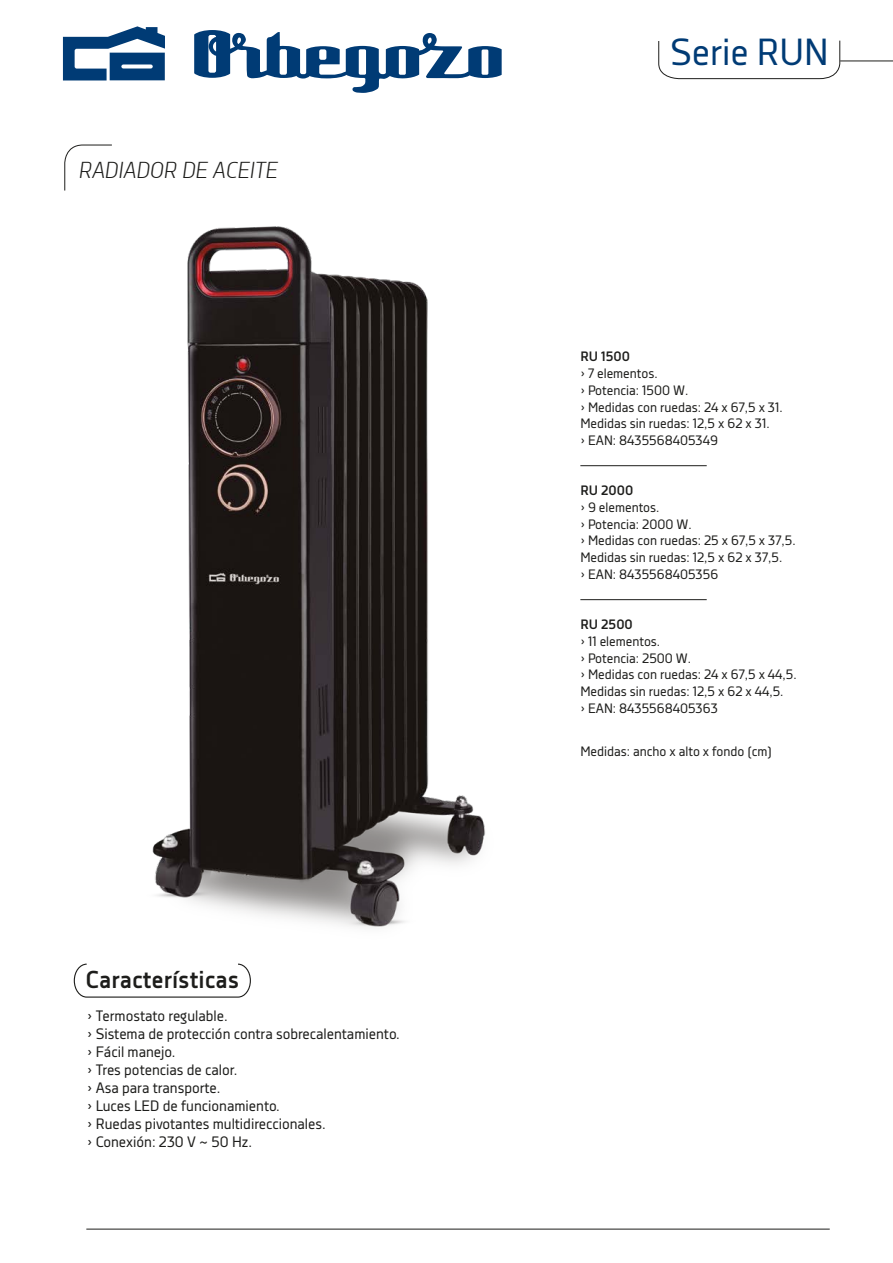
<style>
.page{position:relative;width:893px;height:1263px;background:#fff}
.page>*{position:absolute;margin:0;border:0;box-sizing:border-box;transform-origin:0 0}
.t1{font:37.5px "Decima Nova";color:#003b75}
.t2{font:700 24.3px "Decima Nova";color:#1d1d1b}
.t3{font:italic 300 22.5px "Decima Nova";color:#1d1d1b}
.t4{font:15px/18px "Decima Nova";color:#1d1d1b}
.t5{font:13.5px/17px "Decima Nova";color:#1d1d1b}
.t6{font:700 13.5px "Decima Nova";color:#1d1d1b}
</style>
<div class="page">
<hr style="left:86px;top:1229px;width:744px;height:1px;background:#1d1d1b">
<hr style="left:840px;top:61px;width:53px;height:1px;background:#1d1d1b">
<svg style="left:658px;top:40px;width:182px;height:39px"></svg>
<svg style="left:64px;top:144px;width:48px;height:47px"></svg>
<svg style="left:63px;top:26px;width:439px;height:67px"></svg>
<svg style="left:74px;top:963px;width:177px;height:35px"></svg>
<hr style="left:580px;top:465px;width:127px;height:1px;background:#1d1d1b">
<hr style="left:580px;top:599px;width:127px;height:1px;background:#1d1d1b">
<img style="left:152px;top:226px;width:334px;height:702px">
<h3 class="t3" style="left:79px;top:157px;width:201px">RADIADOR DE ACEITE</h3>
<h2 class="t2" style="left:86px;top:966px;width:155px">Características</h2>
<p class="t4" style="left:87px;top:1006px;width:314px">› Termostato regulable.<br>› Sistema de protección contra sobrecalentamiento. › Fácil manejo.<br>› Tres potencias de calor.<br>› Asa para transporte.<br>› Luces LED de funcionamiento.<br>› Ruedas pivotantes multidireccionales.<br>› Conexión: 230 V ~ 50 Hz.</p>
<h1 class="t1" style="left:670px;top:31px;width:160px">Serie RUN</h1>
<p class="t6" style="left:580px;top:348px;width:51px">RU 1500</p>
<p class="t5" style="left:580px;top:364px;width:204px">› 7 elementos.<br>› Potencia: 1500 W.<br>› Medidas con ruedas: 24 x 67,5 x 31.<br>Medidas sin ruedas: 12,5 x 62 x 31.<br>› EAN: 8435568405349</p>
<p class="t6" style="left:580px;top:482px;width:54px">RU 2000</p>
<p class="t5" style="left:580px;top:498px;width:217px">› 9 elementos.<br>› Potencia: 2000 W.<br>› Medidas con ruedas: 25 x 67,5 x 37,5.<br>Medidas sin ruedas: 12,5 x 62 x 37,5.<br>› EAN: 8435568405356</p>
<p class="t6" style="left:580px;top:616px;width:54px">RU 2500</p>
<p class="t5" style="left:580px;top:632px;width:218px">› 11 elementos.<br>› Potencia: 2500 W.<br>› Medidas con ruedas: 24 x 67,5 x 44,5.<br>Medidas sin ruedas: 12,5 x 62 x 44,5.<br>› EAN: 8435568405363</p>
<p class="t5" style="left:580px;top:743px;width:193px">Medidas: ancho x alto x fondo (cm)</p>
</div>
